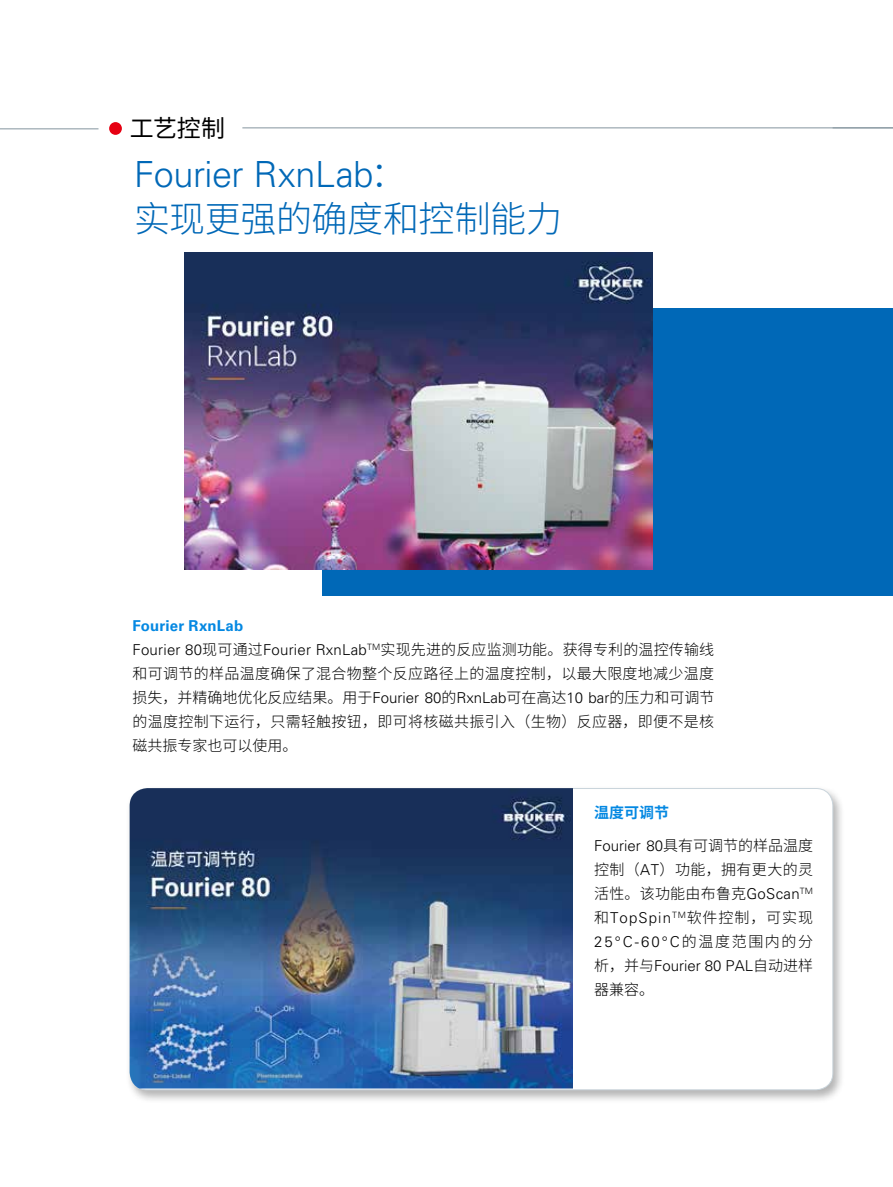
<style>
.page{position:relative;width:893px;height:1187px;background:#fff}
.page>*{position:absolute;margin:0;border:0;box-sizing:border-box;transform-origin:0 0}
.t1{font:300 36px "Univers LT Std";letter-spacing:-.01em;color:#0068b7}
.t2{font:300 36px "Source Han Sans CN";letter-spacing:-.01em;color:#0068b7}
.t3{font:24px "Source Han Sans CN";color:#000}
.t4{font:300 15px/24px "Source Han Sans CN";letter-spacing:.02em;color:#000;text-align:justify}
.t5{font:300 15px/24px "Univers LT Std";color:#000}
.t6{font:300 15px/32.5px "Source Han Sans CN";color:#000}
.t7{font:700 15px "Univers LT Std";letter-spacing:.01em;color:#0488e2}
.s1{font-family:"Source Han Sans CN"}
.s2{font-family:"Univers LT Std"}
.s3{font-weight:700;color:#0488e2}
</style>
<div class="page">
<div style="left:125px;top:785px;width:720px;height:318px;background:#000;opacity:.3"></div>
<div style="left:130px;top:788px;width:703px;height:301px;background:#fff;border-radius:17px"></div>
<div style="left:109px;top:122px;width:13px;height:13px;background:#e60012;border-radius:50%"></div>
<hr style="left:242px;top:127px;width:651px;height:1px;background:#84959e">
<div style="left:322px;top:308px;width:571px;height:287px;background:#0068b7"></div>
<img style="left:184px;top:253px;width:468px;height:316px">
<img style="left:130px;top:788px;width:443px;height:300px">
<hr style="left:0;top:128px;width:99px;height:1px;background:#84959e">
<h2 class="t3" style="left:130px;top:114px;width:97px">工艺控制</h2>
<h1 class="t1" style="left:134px;top:153px;width:274px">Fourier RxnLab<span class="s1">：</span></h1>
<h1 class="t2" style="left:134px;top:199px;width:429px">实现更强的确度和控制能力</h1>
<p class="t7" style="left:133px;top:616px;width:112px">Fourier RxnLab</p>
<p class="t4" style="left:133px;top:637px;width:583px"><span class="s2">Fourier 80</span>现可通过<span class="s2">Fourier RxnLab</span><sup>TM</sup>实现先进的反应监测功能。获得专利的温控传输线和可调节的样品温度确保了混合物整个反应路径上的温度控制，以最大限度地减少温度损失，并精确地优化反应结果。用于<span class="s2">Fourier 80</span>的<span class="s2">RxnLab</span>可在高达<span class="s2">10 bar</span>的压力和可调节的温度控制下运行，只需轻触按钮，即可将核磁共振引入（生物）反应器，即便不是核磁共振专家也可以使用。</p>
<p class="t6" style="left:594px;top:796px;width:221px"><span class="s3">温度可调节<br></span><span class="s2">Fourier 80</span>具有可调节的样品温度</p>
<p class="t4" style="left:594px;top:857px;width:221px">控制（<span class="s2">AT</span>）功能，拥有更大的灵活性。该功能由布鲁克<span class="s2">GoScan</span><sup>TM</sup>和<span class="s2">TopSpin</span><sup>TM</sup>软件控制，可实现</p>
<p class="t5" style="left:594px;top:929px;width:221px">25°C-60°C<span class="s1">的温度范围内的分析，并与</span>Fourier 80 PAL<span class="s1">自动进样</span></p>
<p class="t4" style="left:594px;top:977px;width:61px">器兼容。</p>
</div>
